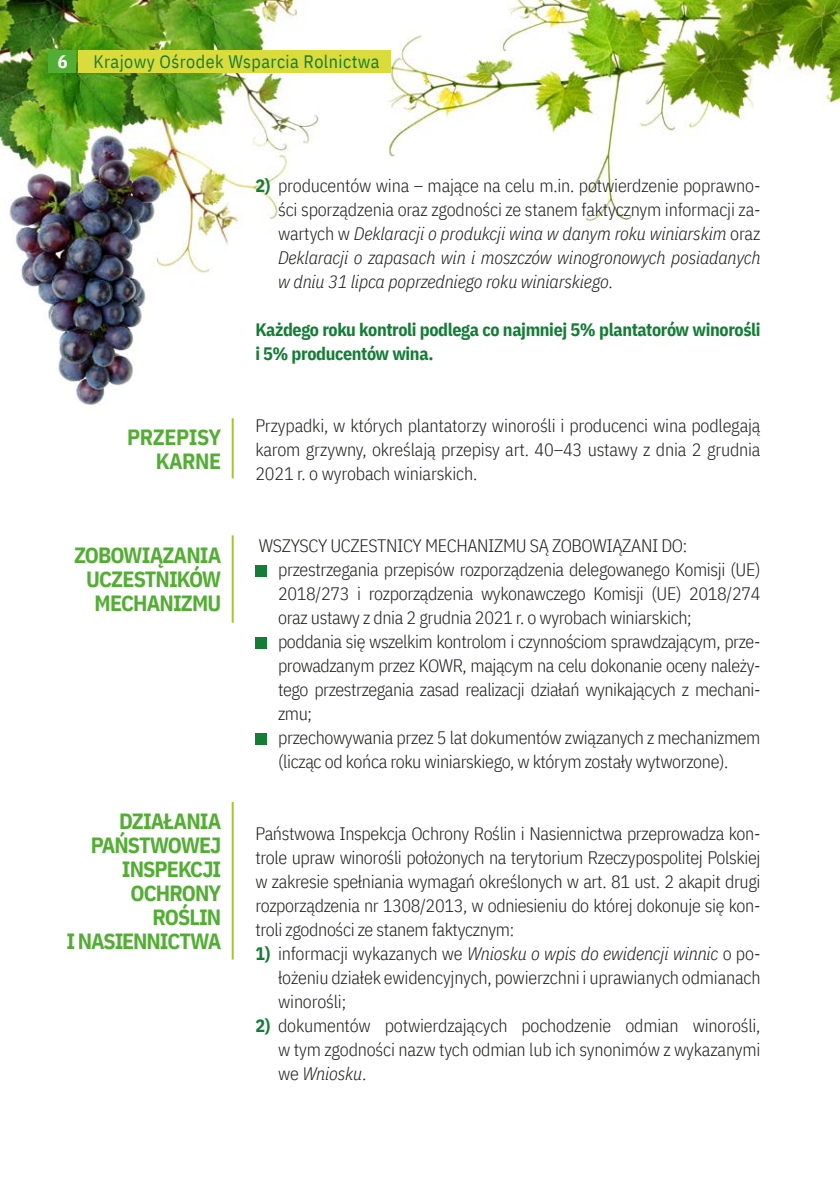
<style>
.page{position:relative;width:840px;height:1191px;background:#fff}
.page>*{position:absolute;margin:0;border:0;box-sizing:border-box;transform-origin:0 0}
.t1{font:700 22px/24px "IBM Plex Sans Cond";letter-spacing:-.04em;color:#52ae32;text-align:right}
.t2{font:700 22px/24px "IBM Plex Sans Cond";letter-spacing:-.02em;color:#52ae32;text-align:right}
.t3{font:300 18px/24px "IBM Plex Sans Cond";letter-spacing:-.02em;color:#1d1d1b;text-align:justify}
.t4{font:italic 300 18px/24px "IBM Plex Sans Cond";letter-spacing:-.01em;color:#1d1d1b;text-align:justify}
.t5{font:700 18px/24px "IBM Plex Sans Cond";letter-spacing:-.02em;color:#137d35}
.t6{font:18px "IBM Plex Sans Cond";letter-spacing:.025em;color:#137d35}
.t7{font:700 18px "IBM Plex Sans Cond";color:#fff}
.s1{font-weight:700;font-style:normal;color:#137d35}
.s2{font-style:normal}
.s3{font-weight:700;color:#137d35}
.s4{font-style:italic}
</style>
<div class="page">
<img style="left:384px;top:0;width:455px;height:226px">
<img style="left:0;top:0;width:319px;height:479px">
<div style="left:255px;top:565px;width:11px;height:11px;background:#137d35"></div>
<div style="left:255px;top:637px;width:11px;height:11px;background:#137d35"></div>
<div style="left:255px;top:733px;width:11px;height:11px;background:#137d35"></div>
<hr style="left:231px;top:418px;width:2px;height:60px;background:#a5c728">
<hr style="left:231px;top:535px;width:2px;height:87px;background:#a5c728">
<hr style="left:231px;top:802px;width:2px;height:157px;background:#a5c728">
<div style="left:48px;top:50px;width:28px;height:23px;background:#52ae32"></div>
<div style="left:78px;top:50px;width:312px;height:23px;background:#d9dc3b"></div>
<p class="t7" style="left:58px;top:47px;width:11px">6</p>
<p class="t6" style="left:94px;top:48px;width:287px">Krajowy Ośrodek Wsparcia Rolnictwa</p>
<p class="t2" style="left:127px;top:423px;width:96px">PRZEPISY<br>KARNE</p>
<p class="t1" style="left:74px;top:541px;width:149px">ZOBOWIĄZANIA<br>UCZESTNIKÓW<br>MECHANIZMU</p>
<p class="t1" style="left:66px;top:807px;width:156px">DZIAŁANIA<br>PAŃSTWOWEJ<br>INSPEKCJI<br>OCHRONY<br>ROŚLIN<br>I NASIENNICTWA</p>
<p class="t4" style="left:278px;top:172px;width:483px;text-indent:-23px"><span class="s1">2)</span> <span class="s2">producentów wina – mające na celu m.in. potwierdzenie poprawno&shy;ści sporządzenia oraz zgodności ze stanem faktycznym informacji za&shy;wartych w</span> Deklaracji o produkcji wina w danym roku winiarskim <span class="s2">oraz </span>Deklaracji o zapasach win i moszczów winogronowych posiadanych w dniu 31 lipca poprzedniego roku winiarskiego<span class="s2">.</span></p>
<p class="t5" style="left:255px;top:316px;width:506px">Każdego roku kontroli podlega co najmniej 5% plantatorów winorośli i 5% producentów wina.</p>
<p class="t3" style="left:255px;top:412px;width:506px">Przypadki, w których plantatorzy winorośli i producenci wina podlegają karom grzywny, określają przepisy art. 40–43 ustawy z dnia 2 grudnia 2021 r. o wyrobach winiarskich.</p>
<p class="t3" style="left:278px;top:532px;width:483px;text-align:left;text-indent:-19px">WSZYSCY UCZESTNICY MECHANIZMU SĄ ZOBOWIĄZANI DO: przestrzegania przepisów rozporządzenia delegowanego Komisji (UE)<br>2018/273 i rozporządzenia wykonawczego Komisji (UE) 2018/274 oraz ustawy z dnia 2 grudnia 2021 r. o wyrobach winiarskich;<br>poddania się wszelkim kontrolom i czynnościom sprawdzającym, prze&shy;prowadzanym przez KOWR, mającym na celu dokonanie oceny należy&shy;tego przestrzegania zasad realizacji działań wynikających z mechani&shy;zmu;<br>przechowywania przez 5 lat dokumentów związanych z mechanizmem (licząc od końca roku winiarskiego, w którym zostały wytworzone).</p>
<p class="t3" style="left:255px;top:820px;width:506px">Państwowa Inspekcja Ochrony Roślin i Nasiennictwa przeprowadza kon&shy;trole upraw winorośli położonych na terytorium Rzeczypospolitej Polskiej w zakresie spełniania wymagań określonych w art. 81 ust. 2 akapit drugi rozporządzenia nr 1308/2013, w odniesieniu do której dokonuje się kon&shy;troli zgodności ze stanem faktycznym:</p>
<p class="t3" style="left:278px;top:940px;width:483px;text-indent:-23px"><span class="s3">1)</span> informacji wykazanych we <span class="s4">Wniosku o wpis do ewidencji winnic</span> o po&shy;łożeniu działek ewidencyjnych, powierzchni i uprawianych odmianach winorośli;</p>
<p class="t3" style="left:278px;top:1012px;width:483px;text-indent:-23px"><span class="s3">2)</span> dokumentów potwierdzających pochodzenie odmian winorośli, w tym zgodności nazw tych odmian lub ich synonimów z wykazanymi we <span class="s4">Wniosku</span>.</p>
</div>
